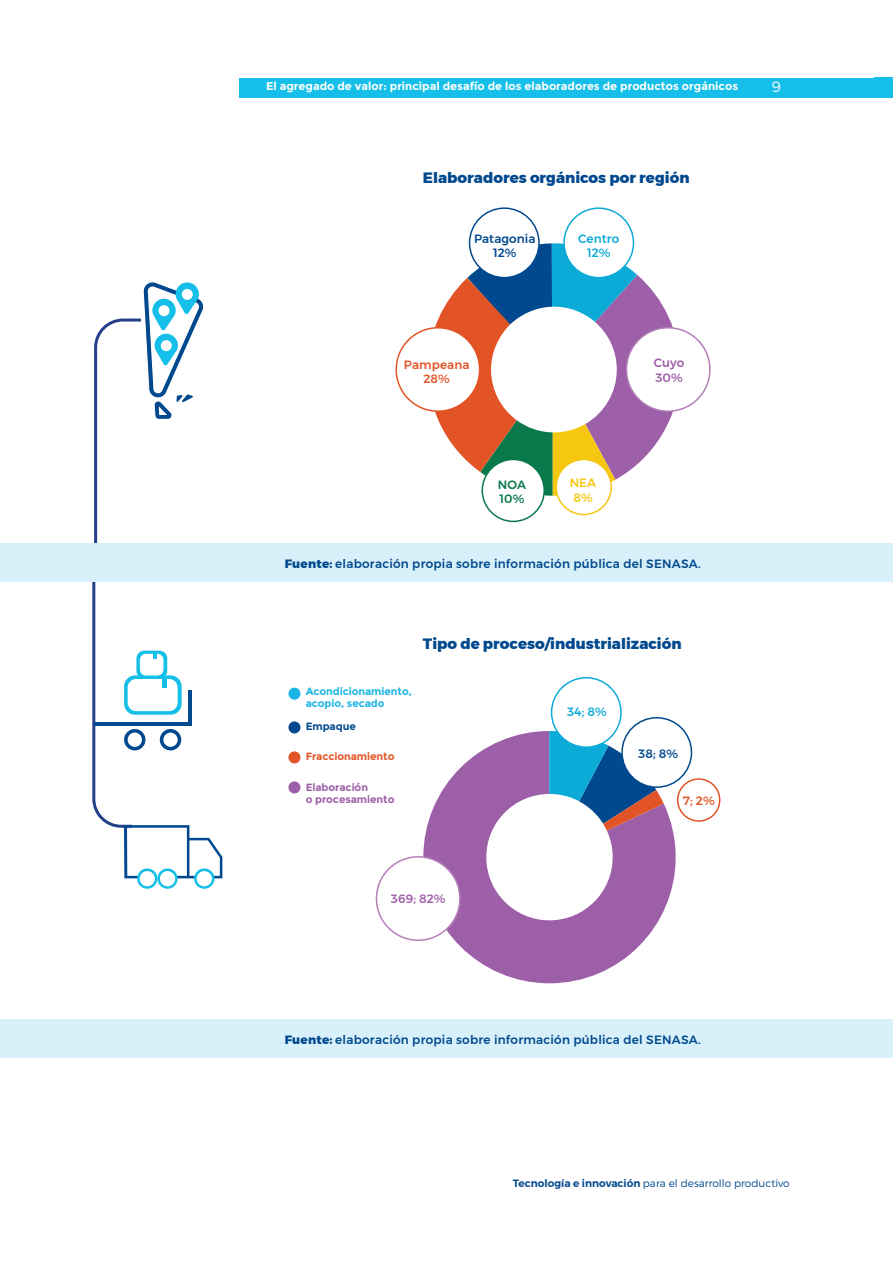
<style>
.page{position:relative;width:893px;height:1263px;background:#fff}
.page>*{position:absolute;margin:0;border:0;box-sizing:border-box;transform-origin:0 0}
.t1{font:800 15px "Montserrat";color:#01498e}
.t2{font:300 15px "Montserrat";color:#fff}
.t3{font:500 12px/14.4px "Montserrat";letter-spacing:.02em;color:#01498e;text-align:center}
.t4{font:500 12px/14.4px "Montserrat";letter-spacing:.005em;color:#e25425;text-align:center}
.t5{font:500 12px/14.4px "Montserrat";letter-spacing:.005em;color:#0baad7;text-align:center}
.t6{font:500 12px/14.4px "Montserrat";letter-spacing:.005em;color:#9d5fa7}
.t7{font:500 12px/14.4px "Montserrat";color:#09784b}
.t8{font:500 12px/14.4px "Montserrat";color:#f6c710}
.t9{font:700 11.25px "Montserrat";color:#fff}
.t10{font:300 10.5px "Montserrat";color:#01498e}
.t11{font:700 10.5px/12.6px "Montserrat";letter-spacing:-.01em;color:#1ab5e4}
.t12{font:700 10.5px/12.6px "Montserrat";letter-spacing:-.01em;color:#9d5fa7}
.t13{font:700 10.5px "Montserrat";letter-spacing:-.01em;color:#e25425}
.t14{font:700 10.5px "Montserrat";letter-spacing:-.01em;color:#01498e}
.s1{font-weight:800}
.s2{font-weight:600}
</style>
<div class="page">
<div style="left:92px;top:552px;width:113px;height:276px;border:3px solid #243f89;border-radius:27px"></div>
<div style="left:132px;top:582px;width:113px;height:301px;background:#fff"></div>
<div style="left:94px;top:319px;width:103px;height:257px;border:3px solid #243f89;border-radius:27px"></div>
<div style="left:142px;top:317px;width:59px;height:229px;background:#fff"></div>
<div style="left:0;top:544px;width:893px;height:38px;background:#d7f0f9"></div>
<div style="left:0;top:1020px;width:893px;height:38px;background:#d7f0f9"></div>
<div style="left:240px;top:78px;width:653px;height:20px;background:#15bfe9"></div>
<svg style="left:429px;top:243px;width:248px;height:258px"></svg>
<div style="left:564px;top:208px;width:69px;height:70px;background:#fff;border-radius:50%"></div>
<div style="left:563px;top:207px;width:71px;height:71px;border:2px solid #0baad7;border-radius:50%"></div>
<div style="left:470px;top:208px;width:69px;height:70px;background:#fff;border-radius:50%"></div>
<div style="left:469px;top:207px;width:71px;height:71px;border:2px solid #01498e;border-radius:50%"></div>
<div style="left:556px;top:459px;width:55px;height:55px;background:#fff;border-radius:50%"></div>
<div style="left:555px;top:459px;width:57px;height:56px;border:2px solid #f6c710;border-radius:50%"></div>
<div style="left:482px;top:459px;width:62px;height:62px;background:#fff;border-radius:50%"></div>
<div style="left:482px;top:459px;width:63px;height:63px;border:2px solid #09784b;border-radius:50%"></div>
<div style="left:626px;top:328px;width:84px;height:83px;background:#fff;border-radius:50%"></div>
<div style="left:626px;top:327px;width:85px;height:85px;border:2px solid #b27fb7;border-radius:50%"></div>
<div style="left:396px;top:328px;width:84px;height:83px;background:#fff;border-radius:50%"></div>
<div style="left:395px;top:327px;width:85px;height:85px;border:2px solid #e25425;border-radius:50%"></div>
<div style="left:677px;top:778px;width:43px;height:44px;border:2px solid #e25425;border-radius:50%"></div>
<svg style="left:423px;top:731px;width:253px;height:252px;fill:#9d5fa7"></svg>
<svg style="left:549px;top:731px;width:115px;height:127px;background:#4a74a5"></svg>
<div style="left:486px;top:794px;width:127px;height:126px;background:#fff;border-radius:50%"></div>
<div style="left:376px;top:857px;width:84px;height:83px;background:#fff;border-radius:50%"></div>
<div style="left:376px;top:856px;width:85px;height:85px;border:2px solid #b27fb7;border-radius:50%"></div>
<div style="left:622px;top:718px;width:69px;height:69px;background:#fff;border-radius:50%"></div>
<div style="left:621px;top:717px;width:71px;height:71px;border:2px solid #01498e;border-radius:50%"></div>
<div style="left:552px;top:678px;width:69px;height:69px;background:#fff;border-radius:50%"></div>
<div style="left:551px;top:677px;width:71px;height:71px;border:2px solid #0baad7;border-radius:50%"></div>
<div style="left:288px;top:688px;width:12px;height:12px;background:#1ab5e4;border-radius:50%"></div>
<div style="left:288px;top:721px;width:12px;height:12px;background:#01498e;border-radius:50%"></div>
<div style="left:288px;top:751px;width:12px;height:12px;background:#e25425;border-radius:50%"></div>
<div style="left:288px;top:781px;width:12px;height:12px;background:#9d5fa7;border-radius:50%"></div>
<div style="left:875px;top:77px;width:18px;height:20px;background:#15bfe9"></div>
<svg style="left:143px;top:281px;width:61px;height:138px"></svg>
<div style="left:182px;top:289px;width:11px;height:11px;background:#fff;border-radius:50%"></div>
<svg style="left:124px;top:825px;width:98px;height:53px"></svg>
<svg style="left:137px;top:868px;width:20px;height:21px"></svg>
<div style="left:140px;top:871px;width:15px;height:15px;background:#fff;border-radius:50%"></div>
<svg style="left:157px;top:868px;width:21px;height:21px"></svg>
<div style="left:160px;top:871px;width:15px;height:15px;background:#fff;border-radius:50%"></div>
<svg style="left:194px;top:868px;width:20px;height:21px"></svg>
<div style="left:197px;top:871px;width:15px;height:15px;background:#fff;border-radius:50%"></div>
<hr style="left:94px;top:722px;width:94px;height:3px;background:#01498e">
<hr style="left:188px;top:690px;width:4px;height:35px;background:#01498e">
<div style="left:160px;top:729px;width:21px;height:21px;background:#01498e;border-radius:50%"></div>
<div style="left:163px;top:732px;width:15px;height:15px;background:#fff;border-radius:50%"></div>
<svg style="left:124px;top:729px;width:22px;height:21px"></svg>
<div style="left:128px;top:732px;width:14px;height:15px;background:#fff;border-radius:50%"></div>
<svg style="left:124px;top:675px;width:58px;height:40px"></svg>
<div style="left:128px;top:679px;width:50px;height:32px;background:#fff;border-radius:9px"></div>
<hr style="left:162px;top:678px;width:4px;height:10px;background:#15bfe9">
<svg style="left:136px;top:651px;width:31px;height:28px"></svg>
<div style="left:140px;top:654px;width:23px;height:21px;background:#fff;border-radius:6px"></div>
<svg style="left:154px;top:652px;width:3px;height:7px"></svg>
<p class="t9" style="left:266px;top:80px;width:474px">El agregado de valor: principal desafío de los elaboradores de productos orgánicos</p>
<p class="t1" style="left:423px;top:166px;width:268px">Elaboradores orgánicos por región</p>
<p class="t3" style="left:474px;top:231px;width:63px">Patagonia<br>12%</p>
<p class="t5" style="left:578px;top:231px;width:43px">Centro<br>12%</p>
<p class="t2" style="left:772px;top:78px;width:11px">9</p>
<p class="t4" style="left:404px;top:357px;width:67px">Pampeana<br>28%</p>
<p class="t7" style="left:498px;top:477px;width:30px">NOA<br>10%</p>
<p class="t8" style="left:570px;top:476px;width:28px">NEA<br>8%</p>
<p class="t6" style="left:654px;top:356px;width:32px">Cuyo<br>30%</p>
<p class="t3" style="left:285px;top:556px;width:418px"><span class="s1">Fuente:</span> elaboración propia sobre información pública del SENASA.</p>
<p class="t1" style="left:423px;top:632px;width:260px">Tipo de proceso/industrialización</p>
<p class="t11" style="left:306px;top:685px;width:108px">Acondicionamiento, acopio, secado</p>
<p class="t14" style="left:306px;top:720px;width:52px">Empaque</p>
<p class="t13" style="left:306px;top:750px;width:90px">Fraccionamiento</p>
<p class="t12" style="left:306px;top:781px;width:90px">Elaboración<br>o procesamiento</p>
<p class="t5" style="left:567px;top:704px;width:41px">34; 8%</p>
<p class="t3" style="left:638px;top:746px;width:41px">38; 8%</p>
<p class="t4" style="left:683px;top:793px;width:33px">7; 2%</p>
<p class="t6" style="left:391px;top:892px;width:56px">369; 82%</p>
<p class="t3" style="left:285px;top:1032px;width:418px"><span class="s1">Fuente:</span> elaboración propia sobre información pública del SENASA.</p>
<p class="t10" style="left:513px;top:1177px;width:278px"><span class="s2">Tecnología e innovación</span> para el desarrollo productivo</p>
</div>
